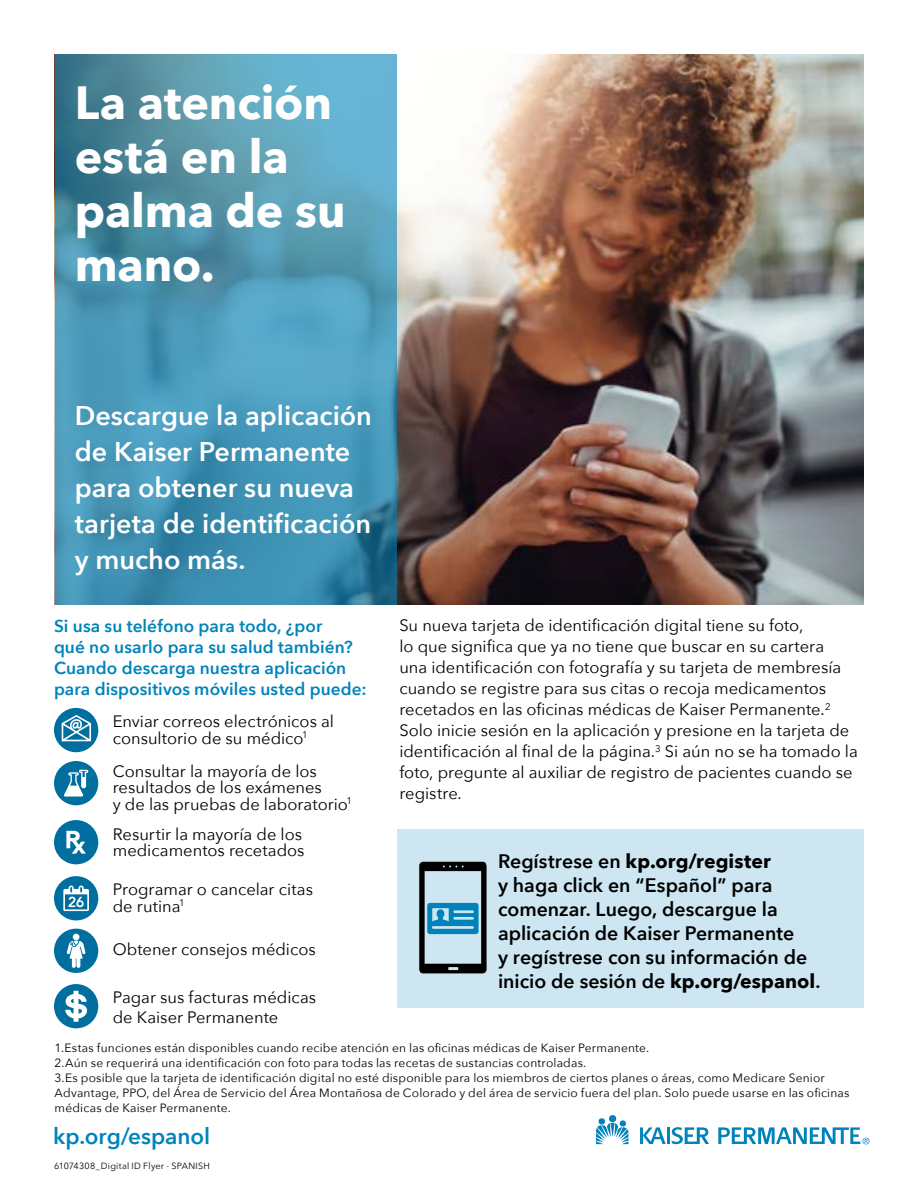
<style>
.page{position:relative;width:918px;height:1188px;background:#fff}
.page>*{position:absolute;margin:0;border:0;box-sizing:border-box;transform-origin:0 0}
.Flier__H1{font:700 46.5px/54px "Avenir Next";letter-spacing:-.005em;color:#fff}
.Flier__subhead_1_dem{font:600 27px/36px "Avenir Next";color:#fff}
.bullet{font:600 22.5px "Avenir Next";letter-spacing:-.005em;color:#0083bb}
.Flier__body_copy{font:600 19.5px/24px "Avenir Next";color:#000}
.Flier__body_copy-2{font:600 17.25px/21px "Avenir Next";letter-spacing:.005em;color:#0083bb}
.Flier__body_copy_bul{font:16.5px/21px "Avenir Next";color:#000}
.Flier__disclaimer{font:12px/15px "Avenir Next";letter-spacing:.015em;color:#000}
.Flier__disclaimer-2{font:9px "Avenir Next";letter-spacing:.025em;color:#000}
.s1{font-weight:700}
</style>
<div class="page">
<div style="left:398px;top:829px;width:466px;height:178px;background:#cde6f1"></div>
<svg style="left:596px;top:1117px;width:32px;height:27px"></svg>
<div style="left:609px;top:1115px;width:7px;height:7px;background:#0083bb;border-radius:50%"></div>
<hr style="left:667px;top:1127px;width:3px;height:17px;background:#0083bb">
<svg style="left:640px;top:1127px;width:26px;height:17px"></svg>
<svg style="left:672px;top:1127px;width:37px;height:17px"></svg>
<svg style="left:718px;top:1127px;width:152px;height:17px"></svg>
<div style="left:54px;top:708px;width:44px;height:44px;background:#006e9e;border-radius:50%"></div>
<svg style="left:60px;top:714px;width:32px;height:28px"></svg>
<div style="left:54px;top:876px;width:44px;height:44px;background:#006e9e;border-radius:50%"></div>
<svg style="left:63px;top:885px;width:26px;height:26px"></svg>
<div style="left:54px;top:929px;width:44px;height:44px;background:#006e9e;border-radius:50%"></div>
<svg style="left:66px;top:934px;width:20px;height:34px"></svg>
<div style="left:54px;top:820px;width:44px;height:44px;background:#006e9e;border-radius:50%"></div>
<svg style="left:66px;top:831px;width:20px;height:23px"></svg>
<div style="left:54px;top:761px;width:44px;height:44px;background:#006e9e;border-radius:50%"></div>
<svg style="left:64px;top:770px;width:24px;height:27px"></svg>
<img style="left:55px;top:54px;width:809px;height:551px">
<svg style="left:55px;top:55px;width:342px;height:550px;background:#4c97b4"></svg>
<div style="left:54px;top:984px;width:44px;height:44px;background:#006e9e;border-radius:50%"></div>
<svg style="left:65px;top:991px;width:22px;height:31px"></svg>
<svg style="left:419px;top:862px;width:68px;height:111px"></svg>
<p class="Flier__H1" style="left:75px;top:75px;width:272px">La atención está en la palma de su mano.</p>
<p class="Flier__subhead_1_dem" style="left:75px;top:396px;width:299px">Descargue la aplicación de Kaiser Permanente para obtener su nueva tarjeta de identificación y mucho más.</p>
<p class="Flier__body_copy-2" style="left:54px;top:615px;width:314px">Si usa su teléfono para todo, ¿por<br>qué no usarlo para su salud también?<br>Cuando descarga nuestra aplicación para dispositivos móviles usted puede:</p>
<p class="Flier__body_copy_bul" style="left:113px;top:713px;width:223px;line-height:16.5px">Enviar correos electrónicos al consultorio de su médico<sup>1</sup></p>
<p class="Flier__body_copy_bul" style="left:113px;top:762px;width:241px;line-height:16.5px">Consultar la mayoría de los resultados de los exámenes<br>y de las pruebas de laboratorio<sup>1</sup></p>
<p class="Flier__body_copy_bul" style="left:113px;top:825px;width:193px;line-height:16.5px">Resurtir la mayoría de los medicamentos recetados</p>
<p class="Flier__body_copy_bul" style="left:113px;top:881px;width:202px;line-height:16.5px">Programar o cancelar citas de rutina<sup>1</sup></p>
<p class="Flier__body_copy_bul" style="left:113px;top:939px;width:204px">Obtener consejos médicos</p>
<p class="Flier__body_copy_bul" style="left:113px;top:987px;width:205px;line-height:19.5px">Pagar sus facturas médicas de Kaiser Permanente</p>
<p class="Flier__body_copy_bul" style="left:399px;top:614px;width:460px">Su nueva tarjeta de identificación digital tiene su foto,<br>lo que significa que ya no tiene que buscar en su cartera<br>una identificación con fotografía y su tarjeta de membresía cuando se registre para sus citas o recoja medicamentos recetados en las oficinas médicas de Kaiser Permanente.<sup>2<br></sup>Solo inicie sesión en la aplicación y presione en la tarjeta de identificación al final de la página.<sup>3</sup> Si aún no se ha tomado la foto, pregunte al auxiliar de registro de pacientes cuando se registre.</p>
<p class="Flier__body_copy" style="left:498px;top:849px;width:324px">Regístrese en <span class="s1">kp.org/register<br></span>y haga click en “Español” para comenzar. Luego, descargue la aplicación de Kaiser Permanente<br>y regístrese con su información de inicio de sesión de <span class="s1">kp.org/espanol</span>.</p>
<p class="Flier__disclaimer" style="left:55px;top:1040px;width:596px">1.Estas funciones están disponibles cuando recibe atención en las oficinas médicas de Kaiser Permanente.</p>
<p class="Flier__disclaimer" style="left:55px;top:1055px;width:533px">2.Aún se requerirá una identificación con foto para todas las recetas de sustancias controladas.</p>
<p class="Flier__disclaimer" style="left:55px;top:1070px;width:796px">3.Es posible que la tarjeta de identificación digital no esté disponible para los miembros de ciertos planes o áreas, como Medicare Senior<br>Advantage, PPO, del Área de Servicio del Área Montañosa de Colorado y del área de servicio fuera del plan. Solo puede usarse en las oficinas médicas de Kaiser Permanente.</p>
<p class="bullet" style="left:53px;top:1116px;width:158px">kp.org/espanol</p>
<p class="Flier__disclaimer-2" style="left:54px;top:1158px;width:157px">61074308_Digital ID Flyer - SPANISH</p>
</div>
